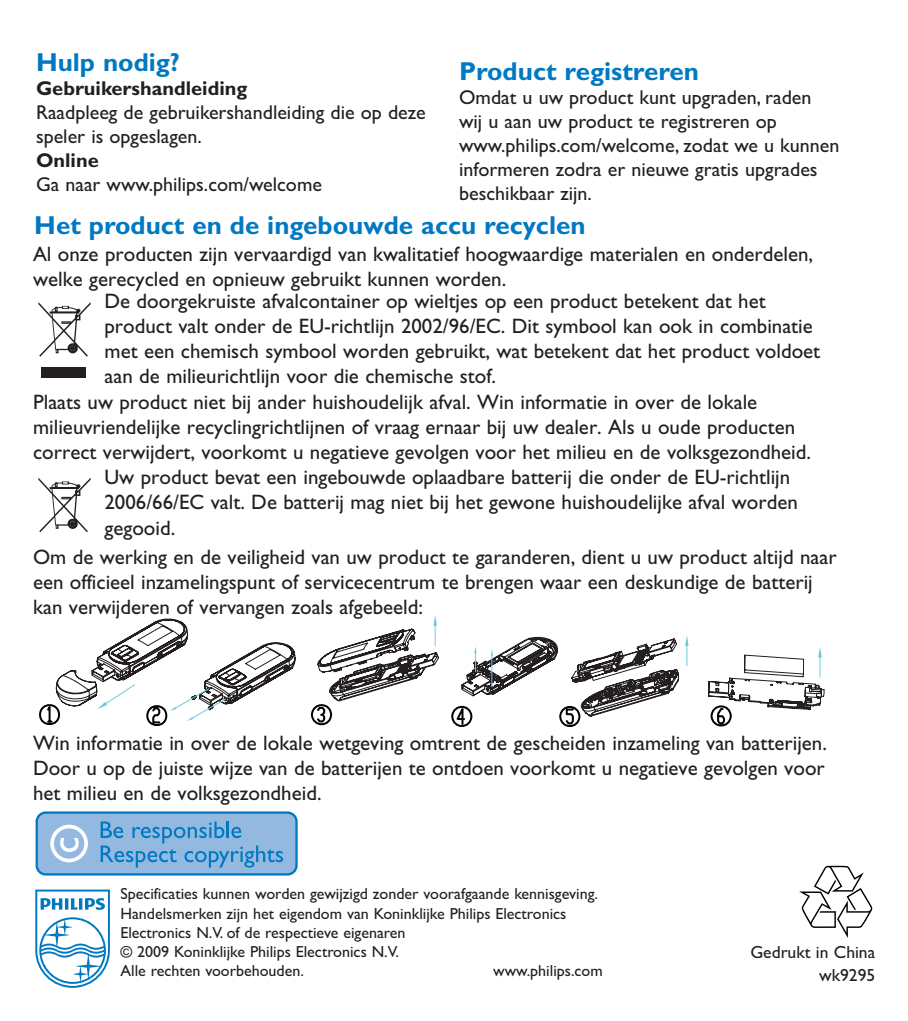
<style>
.page{position:relative;width:908px;height:1021px;background:#fff}
.page>*{position:absolute;margin:0;border:0;box-sizing:border-box;transform-origin:0 0}
.t1{font:700 26px "Gill Sans Alt One WGL";color:#0079c2}
.t2{font:20.8px/25.2px "Gill Alt One";color:#231f20}
.t3{font:20px/24px "Gill Sans Alt One WGL";color:#231f20}
.t4{font:700 20px "Gill Sans Alt One WGL";color:#231f20}
.t5{font:17.6px/23.2px "Gill Sans Alt One WGL";color:#231f20;text-align:right}
.t6{font:16px/19.2px "Gill Sans Alt One WGL";color:#231f20}
</style>
<div class="page">
<div style="left:37px;top:812px;width:259px;height:62px;background:#94b9e1;border-radius:9px"></div>
<div style="left:36px;top:811px;width:261px;height:64px;border:2px solid #0079c2;border-radius:9px"></div>
<div style="left:50px;top:824px;width:38px;height:38px;border:4px solid #fff;border-radius:50%"></div>
<svg style="left:60px;top:838px;width:19px;height:14px"></svg>
<svg style="left:174px;top:826px;width:11px;height:12px"></svg>
<svg style="left:188px;top:821px;width:53px;height:17px"></svg>
<svg style="left:101px;top:821px;width:76px;height:46px"></svg>
<svg style="left:184px;top:851px;width:9px;height:11px"></svg>
<svg style="left:195px;top:851px;width:11px;height:11px"></svg>
<svg style="left:209px;top:845px;width:74px;height:22px"></svg>
<svg style="left:799px;top:865px;width:72px;height:73px"></svg>
<svg style="left:35px;top:889px;width:75px;height:98px"></svg>
<div style="left:41px;top:367px;width:45px;height:10px;background:#231f20"></div>
<svg style="left:38px;top:302px;width:53px;height:55px"></svg>
<svg style="left:38px;top:477px;width:53px;height:55px"></svg>
<svg style="left:60px;top:618px;width:764px;height:93px"></svg>
<svg style="left:433px;top:615px;width:4px;height:30px"></svg>
<svg style="left:39px;top:677px;width:693px;height:50px"></svg>
<svg style="left:490px;top:649px;width:3px;height:6px"></svg>
<hr style="left:491px;top:655px;width:1px;height:32px;background:#6fcbdc">
<svg style="left:474px;top:646px;width:2px;height:25px"></svg>
<svg style="left:684px;top:635px;width:4px;height:30px"></svg>
<svg style="left:817px;top:646px;width:4px;height:31px"></svg>
<p class="t1" style="left:36px;top:44px;width:145px">Hulp nodig?</p>
<p class="t4" style="left:36px;top:74px;width:213px">Gebruikershandleiding</p>
<p class="t3" style="left:36px;top:100px;width:391px">Raadpleeg de gebruikershandleiding die op deze speler is opgeslagen.</p>
<p class="t4" style="left:36px;top:146px;width:64px">Online</p>
<p class="t3" style="left:36px;top:172px;width:287px">Ga naar www.philips.com/welcome</p>
<p class="t1" style="left:459px;top:54px;width:241px">Product registreren</p>
<p class="t3" style="left:459px;top:85px;width:382px">Omdat u uw product kunt upgraden, raden wij u aan uw product te registreren op www.philips.com/welcome, zodat we u kunnen informeren zodra er nieuwe gratis upgrades beschikbaar zijn.</p>
<p class="t1" style="left:34px;top:207px;width:552px">Het product en de ingebouwde accu recyclen</p>
<p class="t2" style="left:33px;top:241px;width:781px">Al onze producten zijn vervaardigd van kwalitatief hoogwaardige materialen en onderdelen, welke gerecycled en opnieuw gebruikt kunnen worden.</p>
<p class="t2" style="left:104px;top:288px;width:662px">De doorgekruiste afvalcontainer op wieltjes op een product betekent dat het</p>
<p class="t2" style="left:104px;top:313px;width:709px">product valt onder de EU-richtlijn 2002/96/EC. Dit symbool kan ook in combinatie</p>
<p class="t2" style="left:104px;top:338px;width:717px">met een chemisch symbool worden gebruikt, wat betekent dat het product voldoet</p>
<p class="t2" style="left:104px;top:363px;width:393px">aan de milieurichtlijn voor die chemische stof.</p>
<p class="t2" style="left:33px;top:389px;width:725px">Plaats uw product niet bij ander huishoudelijk afval. Win informatie in over de lokale</p>
<p class="t2" style="left:33px;top:414px;width:763px">milieuvriendelijke recyclingrichtlijnen of vraag ernaar bij uw dealer. Als u oude producten</p>
<p class="t2" style="left:33px;top:439px;width:779px">correct verwijdert, voorkomt u negatieve gevolgen voor het milieu en de volksgezondheid.</p>
<p class="t2" style="left:104px;top:464px;width:687px">Uw product bevat een ingebouwde oplaadbare batterij die onder de EU-richtlijn</p>
<p class="t2" style="left:104px;top:489px;width:694px">2006/66/EC valt. De batterij mag niet bij het gewone huishoudelijke afval worden</p>
<p class="t2" style="left:104px;top:515px;width:72px">gegooid.</p>
<p class="t2" style="left:33px;top:544px;width:804px">Om de werking en de veiligheid van uw product te garanderen, dient u uw product altijd naar een officieel inzamelingspunt of servicecentrum te brengen waar een deskundige de batterij kan verwijderen of vervangen zoals afgebeeld:</p>
<p class="t2" style="left:33px;top:730px;width:795px;text-align:justify">Win informatie in over de lokale wetgeving omtrent de gescheiden inzameling van batterijen.<br>Door u op de juiste wijze van de batterijen te ontdoen voorkomt u negatieve gevolgen voor het milieu en de volksgezondheid.</p>
<p class="t6" style="left:120px;top:884px;width:479px">Specificaties kunnen worden gewijzigd zonder voorafgaande kennisgeving.<br>Handelsmerken zijn het eigendom van Koninklijke Philips Electronics Electronics N.V. of de respectieve eigenaren<br>© 2009 Koninklijke Philips Electronics N.V.<br>Alle rechten voorbehouden.</p>
<p class="t6" style="left:493px;top:961px;width:111px">www.philips.com</p>
<p class="t5" style="left:750px;top:939px;width:126px">Gedrukt in China wk9295</p>
</div>
